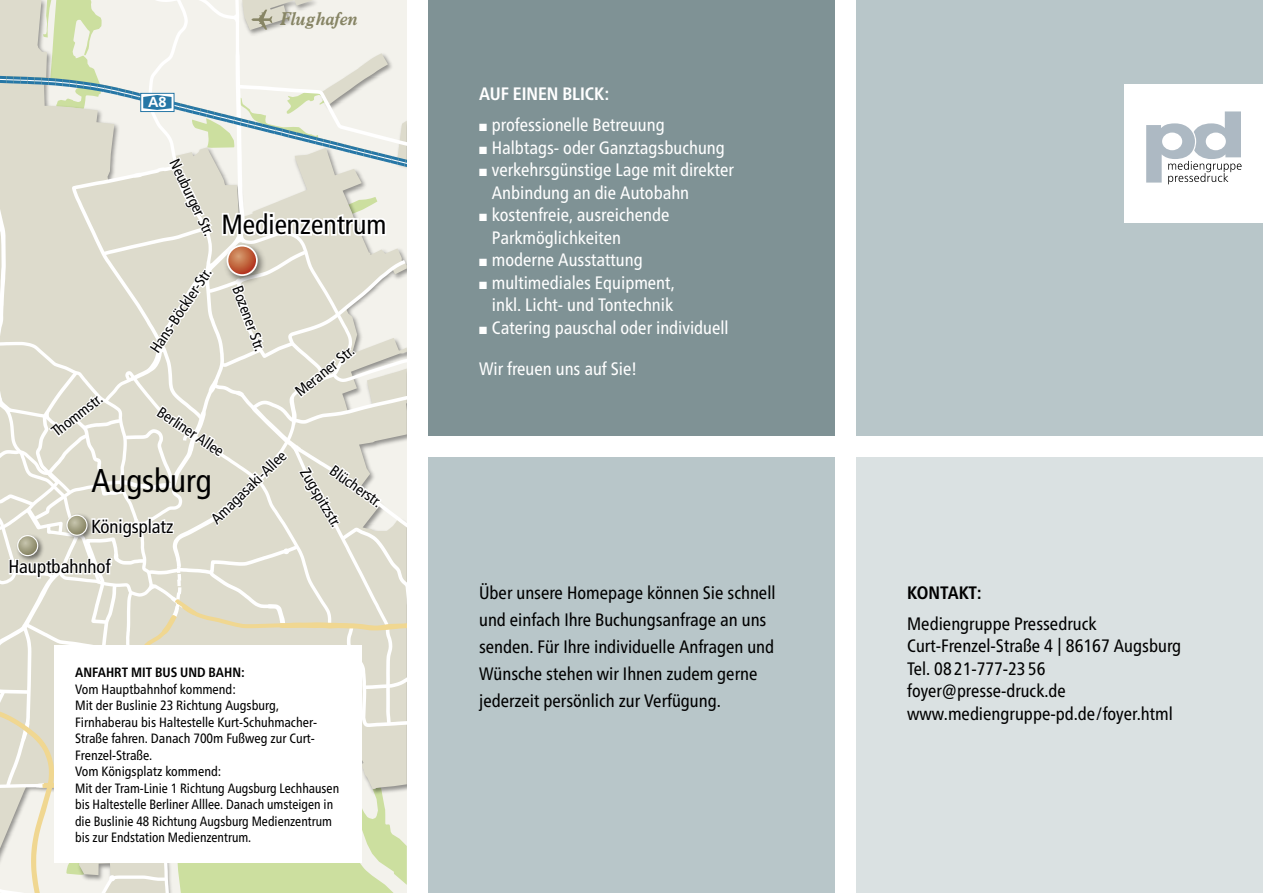
<style>
.page{position:relative;width:1263px;height:893px;background:#fff}
.page>*{position:absolute;margin:0;border:0;box-sizing:border-box;transform-origin:0 0}
.t1{font:condensed 32.85px "Frutiger LT Pro";color:#000}
.t2{font:condensed 27.6px "Frutiger LT Pro";color:#000}
.t3{font:condensed 18.75px/40.8px "Frutiger LT Pro";color:#000}
.t4{font:italic 700 18.75px "News Plantin";color:#878565}
.t5{font:condensed 18px/27px "Frutiger Neue LT Pro";color:#000}
.t6{font:condensed 18px/22.5px "Frutiger Neue LT Pro";color:#fff}
.t7{font:700 condensed 18px "Frutiger Neue LT Pro";color:#fff}
.t8{font:700 condensed 18px "Frutiger Neue LT Pro";letter-spacing:-.01em;color:#000}
.t9{font:condensed 15.3px "Frutiger LT Pro";color:#000}
.t10{font:700 14.55px "Frutiger LT Pro";color:#fff}
.t11{font:condensed 13.5px/16.5px "Frutiger Neue LT Pro";color:#000}
.t12{font:700 condensed 13.5px "Frutiger Neue LT Pro";color:#000}
</style>
<div class="page">
<div style="left:856px;top:457px;width:407px;height:436px;background:#dae1e2"></div>
<div style="left:856px;top:0;width:407px;height:436px;background:#b8c6c9"></div>
<div style="left:428px;top:457px;width:407px;height:436px;background:#b8c6c9"></div>
<div style="left:428px;top:0;width:407px;height:436px;background:#7f9295"></div>
<svg style="left:0;top:0;width:407px;height:893px;background:#e1e1d4"></svg>
<div style="left:1125px;top:84px;width:138px;height:138px;background:#fff"></div>
<svg style="left:1146px;top:111px;width:95px;height:73px"></svg>
<div style="left:54px;top:645px;width:307px;height:218px;background:#fff"></div>
<h3 class="t4" style="left:280px;top:8px;width:79px">Flughafen</h3>
<p class="t10" style="left:148px;top:94px;width:20px">A8</p>
<p class="t9" style="left:182px;top:156px;width:89px;rotate:64deg">Neuburger Str.</p>
<h2 class="t2" style="left:221px;top:208px;width:166px">Medienzentrum</h2>
<p class="t9" style="left:146px;top:346px;width:103px;rotate:-56deg">Hans-Böckler-Str.</p>
<p class="t9" style="left:246px;top:283px;width:74px;rotate:70deg">Bozener Str.</p>
<p class="t9" style="left:292px;top:386px;width:76px;rotate:-39deg">Meraner Str.</p>
<p class="t9" style="left:48px;top:426px;width:65px;rotate:-38deg">Thommstr.</p>
<p class="t9" style="left:164px;top:403px;width:78px;rotate:34deg">Berliner Allee</p>
<p class="t9" style="left:207px;top:515px;width:99px;rotate:-44deg">Amagasaki-Allee</p>
<p class="t9" style="left:336px;top:462px;width:66px;rotate:35deg">Blücherstr.</p>
<p class="t9" style="left:312px;top:465px;width:71px;rotate:59deg">Zugspitzstr.</p>
<h1 class="t1" style="left:92px;top:461px;width:121px">Augsburg</h1>
<h3 class="t3" style="left:8px;top:506px;width:167px;text-indent:83px">Königsplatz<br>Hauptbahnhof</h3>
<p class="t12" style="left:75px;top:664px;width:171px">ANFAHRT MIT BUS UND BAHN:</p>
<p class="t11" style="left:75px;top:681px;width:266px">Vom Hauptbahnhof kommend:<br>Mit der Buslinie 23 Richtung Augsburg, Firnhaberau bis Haltestelle Kurt-Schuhmacher-Straße fahren. Danach 700m Fußweg zur Curt-Frenzel-Straße.<br>Vom Königsplatz kommend:<br>Mit der Tram-Linie 1 Richtung Augsburg Lechhausen bis Haltestelle Berliner Alllee. Danach umsteigen in die Buslinie 48 Richtung Augsburg Medienzentrum bis zur Endstation Medienzentrum.</p>
<h3 class="t7" style="left:479px;top:84px;width:132px">AUF EINEN BLICK:</h3>
<h3 class="t6" style="left:479px;top:114px;width:187px">■ professionelle Betreuung</h3>
<h3 class="t6" style="left:479px;top:136px;width:247px">■ Halbtags- oder Ganztagsbuchung</h3>
<h3 class="t6" style="left:492px;top:159px;width:244px;text-indent:-13px">■ verkehrsgünstige Lage mit direkter<br>Anbindung an die Autobahn</h3>
<h3 class="t6" style="left:492px;top:204px;width:179px;text-indent:-13px">■ kostenfreie, ausreichende<br>Parkmöglichkeiten</h3>
<h3 class="t6" style="left:479px;top:249px;width:165px">■ moderne Ausstattung</h3>
<h3 class="t6" style="left:479px;top:271px;width:197px;text-align:right">■ multimediales Equipment, inkl. Licht- und Tontechnik</h3>
<h3 class="t6" style="left:479px;top:316px;width:251px">■ Catering pauschal oder individuell</h3>
<h3 class="t6" style="left:479px;top:358px;width:159px">Wir freuen uns auf Sie!</h3>
<h3 class="t5" style="left:479px;top:579px;width:298px">Über unsere Homepage können Sie schnell und einfach Ihre Buchungsanfrage an uns senden. Für Ihre individuelle Anfragen und Wünsche stehen wir Ihnen zudem gerne jederzeit persönlich zur Verfügung.</h3>
<h3 class="t8" style="left:907px;top:582px;width:76px">KONTAKT:</h3>
<h3 class="t5" style="left:907px;top:612px;width:275px;line-height:22.5px">Mediengruppe Pressedruck<br>Curt-Frenzel-Straße 4 | 86167 Augsburg<br>Tel. 08 21-777-23 56 foyer@presse-druck.de www.mediengruppe-pd.de/foyer.html</h3>
</div>
